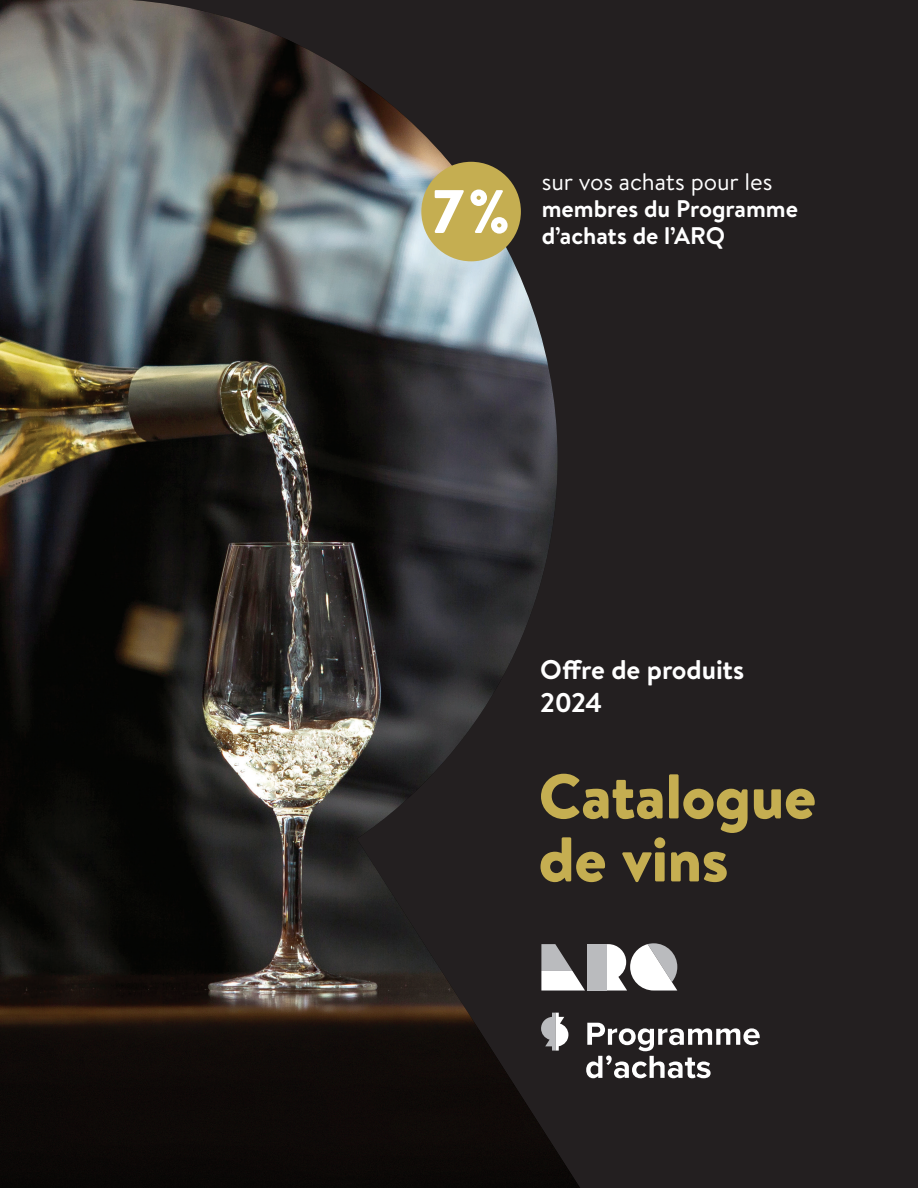
<style>
.page{position:relative;width:918px;height:1188px;background:#231f20}
.page>*{position:absolute;margin:0;border:0;box-sizing:border-box;transform-origin:0 0}
.t1{font:900 63px/63px "Brandon Text";letter-spacing:-.01em;color:#c5ae51}
.t2{font:900 61.2px "Brandon Text";color:#fff}
.t3{font:700 27px/33px "Brandon Text";letter-spacing:-.005em;color:#fff}
.t4{font:700 24px/27px "Brandon Text";color:#fff}
.t5{font:24px "Brandon Text";letter-spacing:-.005em;color:#fff}
</style>
<div class="page">
<img style="left:0;top:0;width:580px;height:1188px">
<div style="left:421px;top:162px;width:100px;height:99px;background:#c5ae51;border-radius:50%"></div>
<svg style="left:607px;top:943px;width:70px;height:48px"></svg>
<div style="left:587px;top:944px;width:20px;height:47px;background:#babbbe"></div>
<svg style="left:541px;top:944px;width:44px;height:47px"></svg>
<svg style="left:586px;top:1023px;width:174px;height:55px"></svg>
<svg style="left:541px;top:1013px;width:27px;height:38px"></svg>
<h2 class="t2" style="left:432px;top:169px;width:80px">7 %</h2>
<p class="t5" style="left:542px;top:165px;width:232px">sur vos achats pour les</p>
<p class="t4" style="left:542px;top:194px;width:258px">membres du Programme d’achats de l’ARQ</p>
<p class="t3" style="left:540px;top:652px;width:206px">Offre de produits<br>2024</p>
<h1 class="t1" style="left:539px;top:764px;width:279px">Catalogue de vins</h1>
</div>
